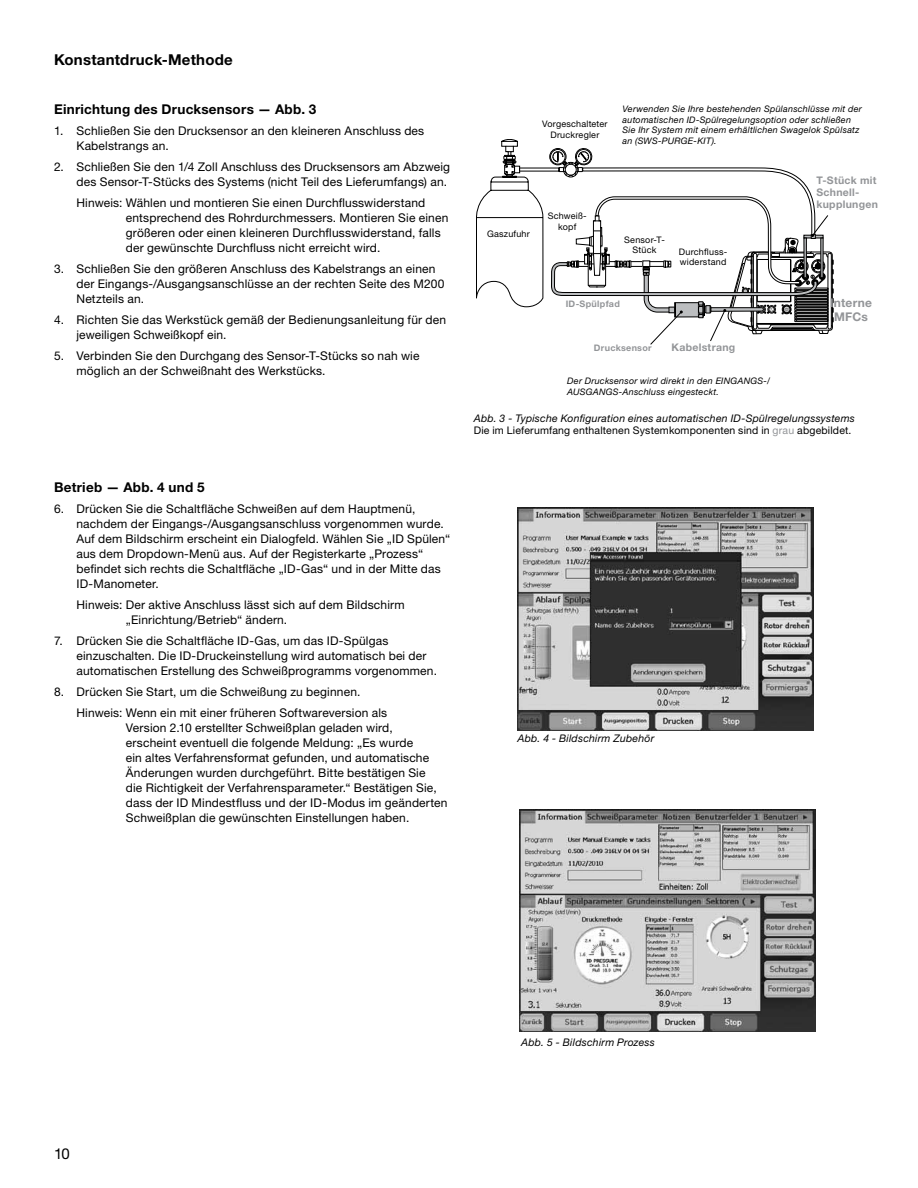
<style>
.page{position:relative;width:918px;height:1188px;background:#fff}
.page>*{position:absolute;margin:0;border:0;box-sizing:border-box;transform-origin:0 0}
.t1{font:700 15px "Helvetica Neue LT Std";letter-spacing:.015em;color:#000}
.t2{font:15px "Helvetica Neue LT Std";color:#000}
.t3{font:700 13.5px "Helvetica Neue LT Std";letter-spacing:.02em;color:#000}
.t4{font:12px/15px "Helvetica Neue LT Std";letter-spacing:.015em;color:#000}
.t5{font:700 12px/13.5px "Helvetica Neue LT Std";letter-spacing:.02em;color:#939598;text-align:center}
.t6{font:italic 10.5px/12px "Helvetica Neue LT Std";letter-spacing:.02em;color:#000}
.t7{font:700 10.5px/12px "Helvetica Neue LT Std";letter-spacing:.025em;color:#939598}
.t8{font:italic 9px/10.5px "Helvetica Neue LT Std";letter-spacing:.025em;color:#000}
.t9{font:9px/10.5px "Helvetica Neue LT Std";letter-spacing:.025em;color:#000;text-align:center}
.t10{font:700 9px "Helvetica Neue LT Std";letter-spacing:.03em;color:#939598}
.s1{font-style:normal}
.s2{font-style:normal;color:#939598}
</style>
<div class="page">
<img style="left:520px;top:809px;width:296px;height:222px">
<img style="left:517px;top:508px;width:296px;height:222px">
<svg style="left:476px;top:139px;width:67px;height:169px"></svg>
<div style="left:549px;top:148px;width:17px;height:17px;border:1px solid #000;border-radius:50%"></div>
<svg style="left:550px;top:148px;width:283px;height:197px"></svg>
<p class="t1" style="left:54px;top:50px;width:180px">Konstantdruck-Methode</p>
<p class="t3" style="left:54px;top:101px;width:264px">Einrichtung des Drucksensors — Abb. 3</p>
<p class="t4" style="left:76px;top:123px;width:349px;text-indent:-22px">1. Schließen Sie den Drucksensor an den kleineren Anschluss des<br>Kabelstrangs an.</p>
<p class="t4" style="left:54px;top:159px;width:398px;text-align:right">2. Schließen Sie den 1/4 Zoll Anschluss des Drucksensors am Abzweig des Sensor-T-Stücks des Systems (nicht Teil des Lieferumfangs) an.</p>
<p class="t4" style="left:126px;top:195px;width:324px;text-indent:-49px">Hinweis: Wählen und montieren Sie einen Durchflusswiderstand entsprechend des Rohrdurchmessers. Montieren Sie einen größeren oder einen kleineren Durchflusswiderstand, falls der gewünschte Durchfluss nicht erreicht wird.</p>
<p class="t4" style="left:76px;top:261px;width:369px;text-indent:-22px">3. Schließen Sie den größeren Anschluss des Kabelstrangs an einen der Eingangs-/Ausgangsanschlüsse an der rechten Seite des M200<br>Netzteils an.</p>
<p class="t4" style="left:76px;top:312px;width:371px;text-indent:-22px">4. Richten Sie das Werkstück gemäß der Bedienungsanleitung für den jeweiligen Schweißkopf ein.</p>
<p class="t4" style="left:76px;top:348px;width:345px;text-indent:-22px">5. Verbinden Sie den Durchgang des Sensor-T-Stücks so nah wie möglich an der Schweißnaht des Werkstücks.</p>
<p class="t3" style="left:54px;top:479px;width:152px">Betrieb — Abb. 4 und 5</p>
<p class="t4" style="left:76px;top:501px;width:375px;text-indent:-22px">6. Drücken Sie die Schaltfläche Schweißen auf dem Hauptmenü, nachdem der Eingangs-/Ausgangsanschluss vorgenommen wurde.<br>Auf dem Bildschirm erscheint ein Dialogfeld. Wählen Sie „ID Spülen“ aus dem Dropdown-Menü aus. Auf der Registerkarte „Prozess“ befindet sich rechts die Schaltfläche „ID-Gas“ und in der Mitte das ID-Manometer.</p>
<p class="t4" style="left:126px;top:597px;width:280px;text-indent:-49px">Hinweis: Der aktive Anschluss lässt sich auf dem Bildschirm „Einrichtung/Betrieb“ ändern.</p>
<p class="t4" style="left:76px;top:633px;width:362px;text-indent:-22px">7. Drücken Sie die Schaltfläche ID-Gas, um das ID-Spülgas einzuschalten. Die ID-Druckeinstellung wird automatisch bei der automatischen Erstellung des Schweißprogramms vorgenommen.</p>
<p class="t4" style="left:76px;top:681px;width:312px;line-height:21px;text-indent:-22px">8. Drücken Sie Start, um die Schweißung zu beginnen.<br>Hinweis: Wenn ein mit einer früheren Softwareversion als</p>
<p class="t4" style="left:126px;top:720px;width:323px">Version 2.10 erstellter Schweißplan geladen wird,<br>erscheint eventuell die folgende Meldung: „Es wurde<br>ein altes Verfahrensformat gefunden, und automatische Änderungen wurden durchgeführt. Bitte bestätigen Sie<br>die Richtigkeit der Verfahrensparameter.“ Bestätigen Sie, dass der ID Mindestfluss und der ID-Modus im geänderten Schweißplan die gewünschten Einstellungen haben.</p>
<p class="t9" style="left:542px;top:119px;width:67px">Vorgeschalteter<br>Druckregler</p>
<p class="t9" style="left:487px;top:229px;width:44px">Gaszufuhr</p>
<p class="t9" style="left:548px;top:211px;width:40px">Schweiß&shy;kopf</p>
<p class="t8" style="left:623px;top:104px;width:241px">Verwenden Sie Ihre bestehenden Spülanschlüsse mit der automatischen ID-Spülregelungsoption oder schließen Sie Ihr System mit einem erhältlichen Swagelok Spülsatz an (SWS-PURGE-KIT).</p>
<p class="t9" style="left:624px;top:234px;width:42px">Sensor-T-<br>Stück</p>
<p class="t9" style="left:679px;top:246px;width:50px;text-align:left">Durchfluss&shy;widerstand</p>
<p class="t7" style="left:816px;top:175px;width:63px">T-Stück mit<br>Schnell&shy;kupplungen</p>
<p class="t10" style="left:566px;top:298px;width:56px">ID-Spülpfad</p>
<p class="t5" style="left:830px;top:296px;width:44px">Interne<br>MFCs</p>
<p class="t10" style="left:594px;top:343px;width:59px">Drucksensor</p>
<p class="t7" style="left:672px;top:341px;width:65px">Kabelstrang</p>
<p class="t8" style="left:567px;top:376px;width:204px">Der Drucksensor wird direkt in den EINGANGS-/<br>AUSGANGS-Anschluss eingesteckt.</p>
<p class="t6" style="left:474px;top:412px;width:383px">Abb. 3 - Typische Konfiguration eines automatischen ID-Spülregelungssystems<br><span class="s1">Die im Lieferumfang enthaltenen Systemkomponenten sind in</span> <span class="s2">grau</span> <span class="s1">abgebildet.</span></p>
<p class="t6" style="left:518px;top:733px;width:138px">Abb. 4 - Bildschirm Zubehör</p>
<p class="t2" style="left:54px;top:1145px;width:17px">10</p>
<p class="t6" style="left:521px;top:1036px;width:135px">Abb. 5 - Bildschirm Prozess</p>
</div>
